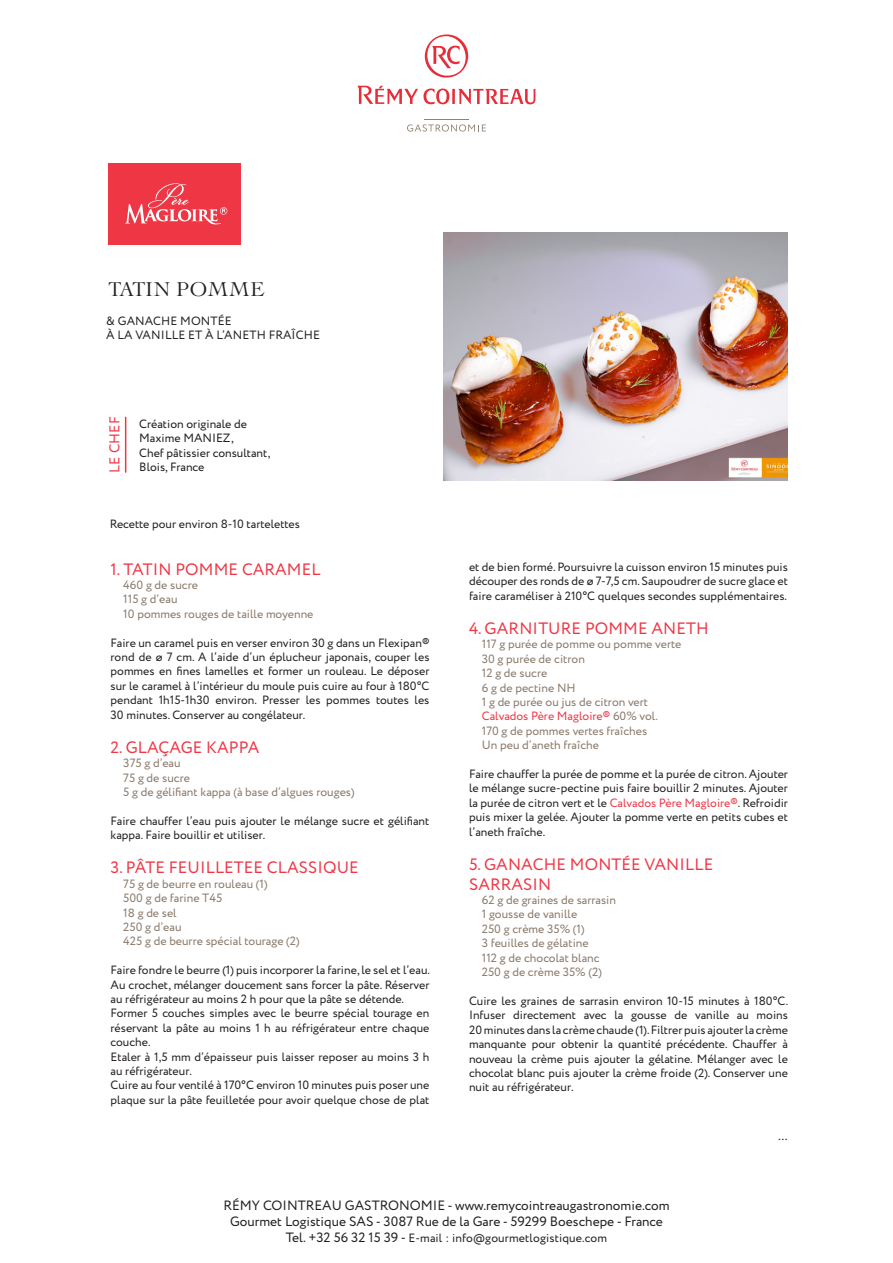
<style>
.page{position:relative;width:893px;height:1263px;background:#fff}
.page>*{position:absolute;margin:0;border:0;box-sizing:border-box;transform-origin:0 0}
.TITRE_RECETTE{font:19.5px "Le Cochin BQ";letter-spacing:.04em;color:#231f20}
.TITRE_PARAGRAPHE{font:16.5px "Circe";letter-spacing:.01em;color:#ee3645}
.TITRE_PARAGRAPHE-2{font:14.25px "Circe";letter-spacing:.01em;color:#ee3645}
.t1{font:13.5px/16.2px "Circe";color:#231f20;text-align:center}
.TEXTE{font:12px/14.4px "Circe";color:#231f20;text-align:justify}
.INGREDIENTS{font:12px "Circe";color:#897869}
.CHEF{font:12px "Circe";color:#1e1c1c}
.INGREDIENTS-2{font:12px "Circe";color:#ee3645}
.adresse{font:12px "Century Gothic Pro";color:#231f20}
.s1{color:#897869}
.s2{color:#ee3645}
.s3{font-size:13.5px}
</style>
<div class="page">
<svg style="left:358px;top:86px;width:177px;height:18px"></svg>
<svg style="left:425px;top:34px;width:43px;height:44px"></svg>
<hr style="left:424px;top:119px;width:45px;height:1px;background:#918273">
<svg style="left:407px;top:124px;width:79px;height:8px"></svg>
<div style="left:108px;top:164px;width:133px;height:81px;background:#ee3645"></div>
<svg style="left:125px;top:183px;width:102px;height:42px"></svg>
<hr style="left:125px;top:417px;width:1px;height:55px;background:#ee3645">
<img style="left:443px;top:233px;width:345px;height:247px">
<p class="TITRE_RECETTE" style="left:108px;top:278px;width:158px">TATIN POMME</p>
<p class="TEXTE" style="left:106px;top:314px;width:127px">&amp; GANACHE MONTÉE</p>
<p class="TEXTE" style="left:106px;top:328px;width:215px">À LA VANILLE ET À L’ANETH FRAÎCHE</p>
<p class="TITRE_PARAGRAPHE-2" style="left:105px;top:473px;width:58px;rotate:-90deg">LE CHEF</p>
<p class="CHEF" style="left:139px;top:416px;width:109px">Création originale de</p>
<p class="CHEF" style="left:139px;top:430px;width:96px">Maxime MANIEZ,</p>
<p class="CHEF" style="left:139px;top:445px;width:133px">Chef pâtissier consultant,</p>
<p class="CHEF" style="left:139px;top:459px;width:67px">Blois, France</p>
<p class="TEXTE" style="left:110px;top:517px;width:192px">Recette pour environ 8-10 tartelettes</p>
<p class="TITRE_PARAGRAPHE" style="left:111px;top:558px;width:212px">1. TATIN POMME CARAMEL</p>
<p class="INGREDIENTS" style="left:123px;top:577px;width:76px">460 g de sucre</p>
<p class="INGREDIENTS" style="left:123px;top:591px;width:56px">115 g d’eau</p>
<p class="INGREDIENTS" style="left:123px;top:606px;width:192px">10 pommes rouges de taille moyenne</p>
<p class="TEXTE" style="left:111px;top:636px;width:320px">Faire un caramel puis en verser environ 30 g dans un Flexipan® rond de ø 7 cm. A l’aide d’un éplucheur japonais, couper les pommes en fines lamelles et former un rouleau. Le déposer sur le caramel à l’intérieur du moule puis cuire au four à 180°C pendant 1h15-1h30 environ. Presser les pommes toutes les 30 minutes. Conserver au congélateur.</p>
<p class="TITRE_PARAGRAPHE" style="left:111px;top:736px;width:150px">2. GLAÇAGE KAPPA</p>
<p class="INGREDIENTS" style="left:123px;top:755px;width:59px">375 g d’eau</p>
<p class="INGREDIENTS" style="left:123px;top:769px;width:68px">75 g de sucre</p>
<p class="INGREDIENTS" style="left:123px;top:784px;width:233px">5 g de gélifiant kappa (à base d’algues rouges)</p>
<p class="TEXTE" style="left:111px;top:814px;width:320px">Faire chauffer l’eau puis ajouter le mélange sucre et gélifiant kappa. Faire bouillir et utiliser.</p>
<p class="TITRE_PARAGRAPHE" style="left:111px;top:857px;width:250px">3. PÂTE FEUILLETEE CLASSIQUE</p>
<p class="INGREDIENTS" style="left:123px;top:876px;width:146px">75 g de beurre en rouleau (1)</p>
<p class="INGREDIENTS" style="left:123px;top:890px;width:100px">500 g de farine T45</p>
<p class="INGREDIENTS" style="left:123px;top:904px;width:55px">18 g de sel</p>
<p class="INGREDIENTS" style="left:123px;top:919px;width:60px">250 g d’eau</p>
<p class="INGREDIENTS" style="left:123px;top:933px;width:178px">425 g de beurre spécial tourage (2)</p>
<p class="TEXTE" style="left:111px;top:963px;width:321px">Faire fondre le beurre (1) puis incorporer la farine, le sel et l’eau.<br>Au crochet, mélanger doucement sans forcer la pâte. Réserver au réfrigérateur au moins 2 h pour que la pâte se détende.</p>
<p class="TEXTE" style="left:111px;top:1006px;width:320px">Former 5 couches simples avec le beurre spécial tourage en réservant la pâte au moins 1 h au réfrigérateur entre chaque couche.</p>
<p class="TEXTE" style="left:111px;top:1050px;width:320px">Etaler à 1,5 mm d’épaisseur puis laisser reposer au moins 3 h au réfrigérateur.</p>
<p class="TEXTE" style="left:111px;top:1078px;width:320px">Cuire au four ventilé à 170°C environ 10 minutes puis poser une plaque sur la pâte feuilletée pour avoir quelque chose de plat</p>
<p class="TEXTE" style="left:469px;top:560px;width:320px">et de bien formé. Poursuivre la cuisson environ 15 minutes puis découper des ronds de ø 7-7,5 cm. Saupoudrer de sucre glace et faire caraméliser à 210°C quelques secondes supplémentaires.</p>
<p class="TITRE_PARAGRAPHE" style="left:469px;top:617px;width:241px">4. GARNITURE POMME ANETH</p>
<p class="INGREDIENTS" style="left:482px;top:636px;width:201px">117 g purée de pomme ou pomme verte</p>
<p class="INGREDIENTS" style="left:482px;top:651px;width:105px">30 g purée de citron</p>
<p class="INGREDIENTS" style="left:482px;top:665px;width:67px">12 g de sucre</p>
<p class="INGREDIENTS" style="left:482px;top:680px;width:95px">6 g de pectine NH</p>
<p class="INGREDIENTS" style="left:482px;top:694px;width:168px">1 g de purée ou jus de citron vert</p>
<p class="INGREDIENTS-2" style="left:482px;top:708px;width:178px">Calvados Père Magloire® <span class="s1">60% vol.</span></p>
<p class="INGREDIENTS" style="left:482px;top:723px;width:167px">170 g de pommes vertes fraîches</p>
<p class="INGREDIENTS" style="left:482px;top:737px;width:119px">Un peu d’aneth fraîche</p>
<p class="TEXTE" style="left:469px;top:767px;width:320px">Faire chauffer la purée de pomme et la purée de citron. Ajouter le mélange sucre-pectine puis faire bouillir 2 minutes. Ajouter la purée de citron vert et le <span class="s2">Calvados Père Magloire®</span>. Refroidir puis mixer la gelée. Ajouter la pomme verte en petits cubes et l’aneth fraîche.</p>
<p class="TITRE_PARAGRAPHE" style="left:469px;top:853px;width:246px">5. GANACHE MONTÉE VANILLE</p>
<p class="TITRE_PARAGRAPHE" style="left:469px;top:873px;width:84px">SARRASIN</p>
<p class="INGREDIENTS" style="left:482px;top:892px;width:136px">62 g de graines de sarrasin</p>
<p class="INGREDIENTS" style="left:482px;top:906px;width:97px">1 gousse de vanille</p>
<p class="INGREDIENTS" style="left:482px;top:921px;width:104px">250 g crème 35% (1)</p>
<p class="INGREDIENTS" style="left:482px;top:935px;width:108px">3 feuilles de gélatine</p>
<p class="INGREDIENTS" style="left:482px;top:950px;width:119px">112 g de chocolat blanc</p>
<p class="INGREDIENTS" style="left:482px;top:964px;width:122px">250 g de crème 35% (2)</p>
<p class="TEXTE" style="left:469px;top:994px;width:321px">Cuire les graines de sarrasin environ 10-15 minutes à 180°C.<br>Infuser directement avec la gousse de vanille au moins 20 minutes dans la crème chaude (1). Filtrer puis ajouter la crème manquante pour obtenir la quantité précédente. Chauffer à nouveau la crème puis ajouter la gélatine. Mélanger avec le chocolat blanc puis ajouter la crème froide (2). Conserver une nuit au réfrigérateur.</p>
<p class="adresse" style="left:778px;top:1128px;width:11px">...</p>
<p class="t1" style="left:223px;top:1197px;width:448px">RÉMY COINTREAU GASTRONOMIE - www.remycointreaugastronomie.com<br>Gourmet Logistique SAS - 3087 Rue de la Gare - 59299 Boeschepe - France</p>
<p class="TEXTE" style="left:286px;top:1231px;width:322px"><span class="s3">Tel. +32 56 32 15 39 -</span> E-mail : info@gourmetlogistique.com</p>
</div>
